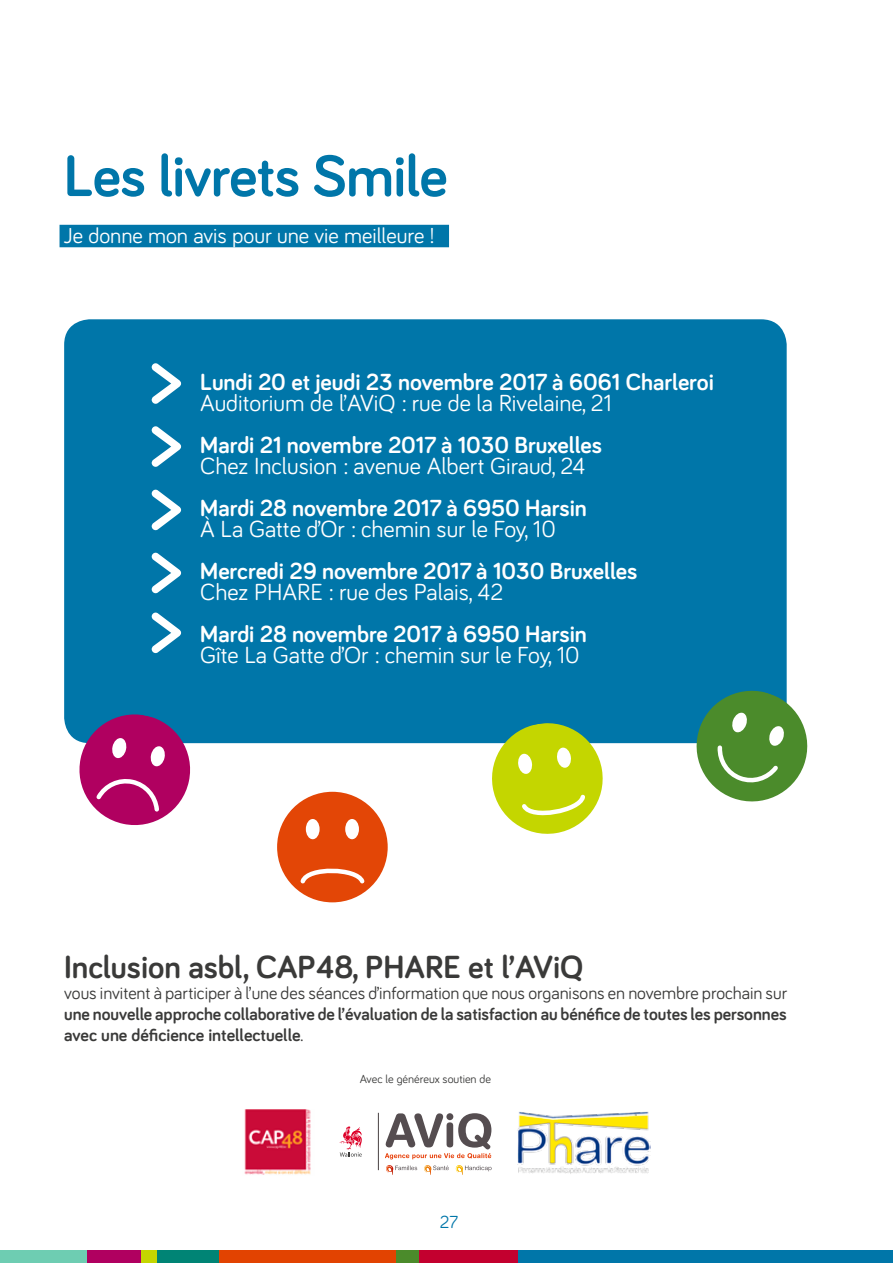
<style>
.page{position:relative;width:893px;height:1263px;background:#fff}
.page>*{position:absolute;margin:0;border:0;box-sizing:border-box;transform-origin:0 0}
.t1{font:700 60px "Bariol";letter-spacing:-.01em;color:#0076a9}
.t2{font:700 33px "Bariol";color:#3a3a39}
.t3{font:700 24px "Bariol";color:#fff}
.t4{font:24px "Bariol";color:#fff}
.t5{font:22.2px "Bariol";color:#fff}
.t6{font:700 18px/21px "Bariol";color:#3a3a39}
.t7{font:18px "Bariol";color:#3a3a39}
.t8{font:18px "Bariol";color:#0076a9}
.t9{font:12px "Bariol";color:#3a3a39}
.s1{font-weight:400}
</style>
<div class="page">
<div style="left:509px;top:1251px;width:384px;height:12px;background:#0076a9"></div>
<div style="left:392px;top:1251px;width:27px;height:12px;background:#4b8b2b"></div>
<div style="left:86px;top:1251px;width:55px;height:12px;background:#b00060"></div>
<div style="left:0;top:1251px;width:86px;height:12px;background:#6ecdb2"></div>
<div style="left:419px;top:1251px;width:98px;height:12px;background:#c3002f"></div>
<div style="left:141px;top:1251px;width:17px;height:12px;background:#c4d600"></div>
<div style="left:158px;top:1251px;width:61px;height:12px;background:#008475"></div>
<div style="left:219px;top:1251px;width:176px;height:12px;background:#e24301"></div>
<div style="left:64px;top:319px;width:723px;height:424px;background:#0076a9;border-radius:26px"></div>
<svg style="left:152px;top:363px;width:29px;height:41px"></svg>
<svg style="left:152px;top:426px;width:29px;height:41px"></svg>
<svg style="left:152px;top:490px;width:29px;height:40px"></svg>
<svg style="left:152px;top:553px;width:29px;height:40px"></svg>
<svg style="left:152px;top:613px;width:29px;height:40px"></svg>
<svg style="left:665px;top:672px;width:143px;height:130px"></svg>
<svg style="left:488px;top:723px;width:119px;height:111px"></svg>
<div style="left:277px;top:792px;width:111px;height:110px;background:#e34606;border-radius:50%"></div>
<div style="left:306px;top:819px;width:14px;height:20px;background:#fff;border-radius:50%"></div>
<div style="left:345px;top:819px;width:14px;height:20px;background:#fff;border-radius:50%"></div>
<svg style="left:300px;top:868px;width:65px;height:16px"></svg>
<svg style="left:201px;top:743px;width:12px;height:1px"></svg>
<svg style="left:74px;top:714px;width:121px;height:111px"></svg>
<svg style="left:385px;top:1113px;width:106px;height:46px"></svg>
<svg style="left:340px;top:1126px;width:22px;height:31px"></svg>
<hr style="left:378px;top:1113px;width:1px;height:57px;background:#484143">
<svg style="left:386px;top:1165px;width:31px;height:10px"></svg>
<svg style="left:424px;top:1165px;width:25px;height:10px"></svg>
<svg style="left:456px;top:1165px;width:36px;height:10px"></svg>
<img style="left:244px;top:1109px;width:67px;height:66px">
<img style="left:517px;top:1111px;width:134px;height:63px">
<div style="left:60px;top:225px;width:389px;height:22px;background:#0076a9"></div>
<h1 class="t1" style="left:64px;top:135px;width:385px">Les livrets Smile</h1>
<p class="t5" style="left:64px;top:220px;width:372px">Je donne mon avis pour une vie meilleure !</p>
<p class="t3" style="left:200px;top:366px;width:515px">Lundi 20 et jeudi 23 novembre 2017 à 6061 Charleroi</p>
<p class="t4" style="left:200px;top:387px;width:413px">Auditorium de l’AViQ : rue de la Rivelaine, 21</p>
<p class="t3" style="left:200px;top:429px;width:403px">Mardi 21 novembre 2017 à 1030 Bruxelles</p>
<p class="t4" style="left:200px;top:450px;width:387px">Chez Inclusion : avenue Albert Giraud, 24</p>
<p class="t3" style="left:200px;top:492px;width:388px">Mardi 28 novembre 2017 à 6950 Harsin</p>
<p class="t4" style="left:200px;top:513px;width:357px">À La Gatte d’Or : chemin sur le Foy, 10</p>
<p class="t3" style="left:200px;top:555px;width:439px">Mercredi 29 novembre 2017 à 1030 Bruxelles</p>
<p class="t4" style="left:200px;top:576px;width:97px">Chez PHARE</p>
<p class="t4" style="left:330px;top:576px;width:175px">: rue des Palais, 42</p>
<p class="t3" style="left:200px;top:618px;width:388px">Mardi 28 novembre 2017 à 6950 Harsin</p>
<p class="t4" style="left:200px;top:639px;width:381px">Gîte La Gatte d’Or : chemin sur le Foy, 10</p>
<h2 class="t2" style="left:64px;top:944px;width:521px">Inclusion asbl, CAP48, PHARE et l’AViQ</h2>
<p class="t7" style="left:64px;top:981px;width:725px">vous invitent à participer à l’une des séances d’information que nous organisons en novembre prochain sur</p>
<p class="t6" style="left:64px;top:1003px;width:724px">une nouvelle approche collaborative de l’évaluation de la satisfaction au bénéfice de toutes les personnes avec une déficience intellectuelle<span class="s1">.</span></p>
<p class="t9" style="left:360px;top:1071px;width:133px">Avec le généreux soutien de</p>
<p class="t8" style="left:440px;top:1210px;width:20px">27</p>
</div>
